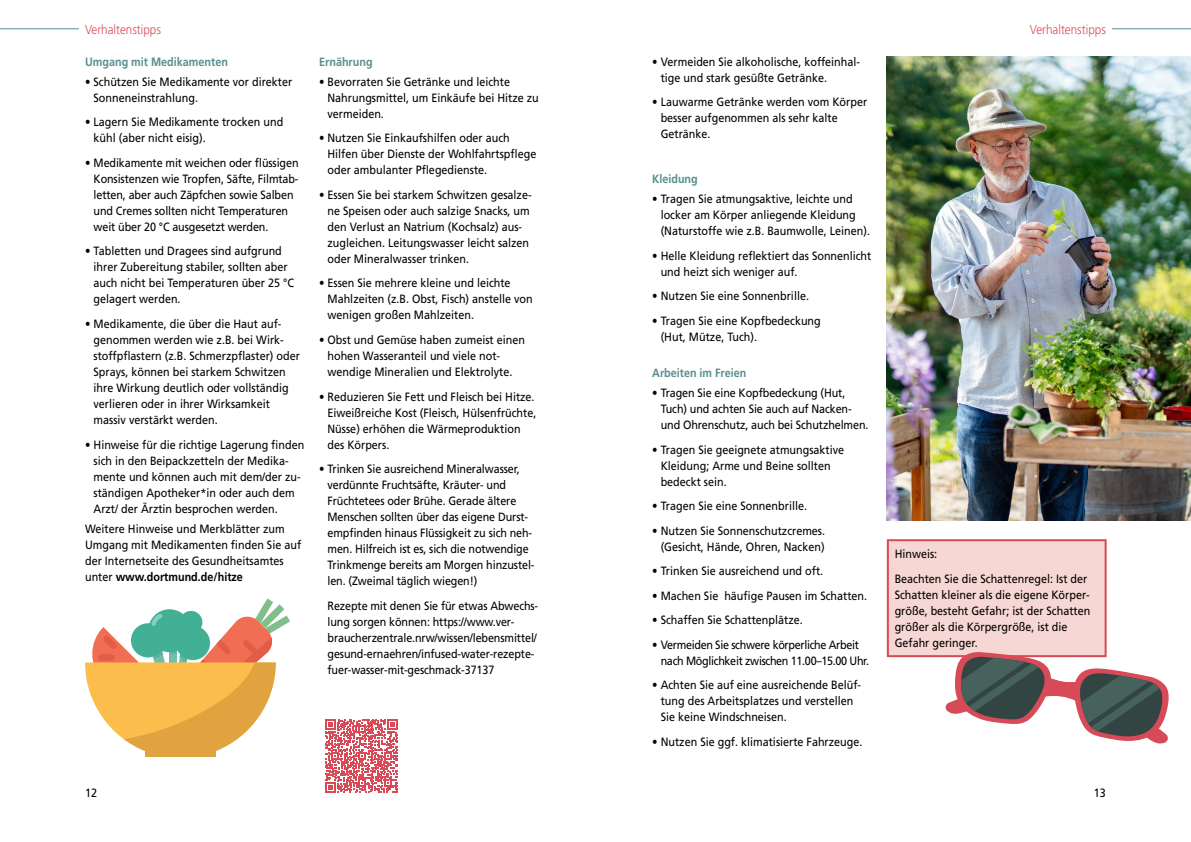
<style>
.page{position:relative;width:1191px;height:842px;background:#fff}
.page>*{position:absolute;margin:0;border:0;box-sizing:border-box;transform-origin:0 0}
.t1{font:300 13px "Frutiger LT Pro";color:#d74a57;scale:.9 1}
.t2{font:12px/16px "Frutiger LT Pro";color:#000;scale:.9 1}
.t3{font:12px/16px "Frutiger LT Pro";letter-spacing:-.03em;color:#000;scale:.9 1}
.t4{font:700 12px "Frutiger LT Pro";color:#588e8e;scale:.9 1}
.s1{font-weight:700}
</style>
<div class="page">
<hr style="left:0;top:28px;width:79px;height:1px;background:#588e8e">
<hr style="left:1112px;top:28px;width:79px;height:1px;background:#588e8e">
<div style="left:887px;top:539px;width:219px;height:118px;background:#f6d7d3;border:2px solid #d74a57"></div>
<svg style="left:325px;top:719px;width:73px;height:73px"></svg>
<img style="left:886px;top:57px;width:305px;height:463px">
<svg style="left:944px;top:652px;width:225px;height:92px"></svg>
<svg style="left:85px;top:598px;width:205px;height:153px"></svg>
<div style="left:145px;top:751px;width:70px;height:6px;background:#e0a340"></div>
<p class="t1" style="left:85px;top:22px;width:86px">Verhaltenstipps</p>
<p class="t1" style="left:1029px;top:22px;width:86px">Verhaltenstipps</p>
<p class="t4" style="left:85px;top:54px;width:160px">Umgang mit Medikamenten</p>
<p class="t2" style="left:94px;top:74px;width:222px;text-indent:-9px">• Schützen Sie Medikamente vor direkter<br>Sonneneinstrahlung.</p>
<p class="t2" style="left:94px;top:114px;width:212px;text-indent:-8px">• Lagern Sie Medikamente trocken und kühl (aber nicht eisig).</p>
<p class="t2" style="left:94px;top:155px;width:229px;text-indent:-8px">• Medikamente mit weichen oder flüssigen Konsistenzen wie Tropfen, Säfte, Filmtab&shy;letten, aber auch Zäpfchen sowie Salben und Cremes sollten nicht Temperaturen weit über 20 °C ausgesetzt werden.</p>
<p class="t2" style="left:94px;top:243px;width:224px;text-indent:-8px">• Tabletten und Dragees sind aufgrund ihrer Zubereitung stabiler, sollten aber auch nicht bei Temperaturen über 25 °C gelagert werden.</p>
<p class="t2" style="left:94px;top:316px;width:231px;text-indent:-8px">• Medikamente, die über die Haut auf&shy;genommen werden wie z.B. bei Wirk&shy;stoffpflastern (z.B. Schmerzpflaster) oder Sprays, können bei starkem Schwitzen ihre Wirkung deutlich oder vollständig verlieren oder in ihrer Wirksamkeit massiv verstärkt werden.</p>
<p class="t2" style="left:94px;top:436px;width:236px;text-indent:-8px">• Hinweise für die richtige Lagerung finden sich in den Beipackzetteln der Medika&shy;mente und können auch mit dem/der zu&shy;ständigen Apotheker*in oder auch dem Arzt/ der Ärztin besprochen werden.</p>
<p class="t2" style="left:85px;top:521px;width:242px">Weitere Hinweise und Merkblätter zum Umgang mit Medikamenten finden Sie auf der Internetseite des Gesundheitsamtes unter <span class="s1">www.dortmund.de/hitze</span></p>
<p class="t4" style="left:319px;top:54px;width:61px">Ernährung</p>
<p class="t2" style="left:327px;top:74px;width:236px;text-indent:-8px">• Bevorraten Sie Getränke und leichte<br>Nahrungsmittel, um Einkäufe bei Hitze zu vermeiden.</p>
<p class="t2" style="left:327px;top:130px;width:233px;text-indent:-8px">• Nutzen Sie Einkaufshilfen oder auch<br>Hilfen über Dienste der Wohlfahrtspflege oder ambulanter Pflegedienste.</p>
<p class="t2" style="left:327px;top:187px;width:228px;text-indent:-9px">• Essen Sie bei starkem Schwitzen gesalze&shy;ne Speisen oder auch salzige Snacks, um den Verlust an Natrium (Kochsalz) aus&shy;zugleichen. Leitungswasser leicht salzen oder Mineralwasser trinken.</p>
<p class="t2" style="left:327px;top:275px;width:230px;text-indent:-8px">• Essen Sie mehrere kleine und leichte<br>Mahlzeiten (z.B. Obst, Fisch) anstelle von wenigen großen Mahlzeiten.</p>
<p class="t2" style="left:327px;top:332px;width:221px;text-indent:-8px">• Obst und Gemüse haben zumeist einen hohen Wasseranteil und viele not&shy;wendige Mineralien und Elektrolyte.</p>
<p class="t2" style="left:327px;top:388px;width:234px;text-indent:-8px">• Reduzieren Sie Fett und Fleisch bei Hitze.<br>Eiweißreiche Kost (Fleisch, Hülsenfrüchte, Nüsse) erhöhen die Wärmeproduktion des Körpers.</p>
<p class="t2" style="left:327px;top:461px;width:231px;text-indent:-8px">• Trinken Sie ausreichend Mineralwasser, verdünnte Fruchtsäfte, Kräuter- und Früchtetees oder Brühe. Gerade ältere Menschen sollten über das eigene Durst&shy;empfinden hinaus Flüssigkeit zu sich neh&shy;men. Hilfreich ist es, sich die notwendige Trinkmenge bereits am Morgen hinzustel&shy;len. (Zweimal täglich wiegen!)</p>
<p class="t2" style="left:327px;top:597px;width:236px">Rezepte mit denen Sie für etwas Abwechs&shy;lung sorgen können: https://www.ver&shy;braucherzentrale.nrw/wissen/lebensmittel/ gesund-ernaehren/infused-water-rezepte&shy;fuer-wasser-mit-geschmack-37137</p>
<p class="t2" style="left:660px;top:54px;width:223px;text-indent:-9px">• Vermeiden Sie alkoholische, koffeinhal&shy;tige und stark gesüßte Getränke.</p>
<p class="t2" style="left:660px;top:94px;width:231px;text-indent:-8px">• Lauwarme Getränke werden vom Körper besser aufgenommen als sehr kalte<br>Getränke.</p>
<p class="t4" style="left:652px;top:172px;width:52px">Kleidung</p>
<p class="t2" style="left:660px;top:191px;width:234px;text-indent:-8px">• Tragen Sie atmungsaktive, leichte und locker am Körper anliegende Kleidung (Naturstoffe wie z.B. Baumwolle, Leinen).</p>
<p class="t2" style="left:660px;top:248px;width:236px;text-indent:-8px">• Helle Kleidung reflektiert das Sonnenlicht und heizt sich weniger auf.</p>
<p class="t2" style="left:652px;top:288px;width:176px">• Nutzen Sie eine Sonnenbrille.</p>
<p class="t2" style="left:660px;top:313px;width:179px;text-indent:-8px">• Tragen Sie eine Kopfbedeckung (Hut, Mütze, Tuch).</p>
<p class="t4" style="left:652px;top:366px;width:106px">Arbeiten im Freien</p>
<p class="t2" style="left:660px;top:385px;width:232px;text-indent:-8px">• Tragen Sie eine Kopfbedeckung (Hut,<br>Tuch) und achten Sie auch auf Nacken&shy;und Ohrenschutz, auch bei Schutzhelmen.</p>
<p class="t2" style="left:660px;top:442px;width:205px;text-indent:-8px">• Tragen Sie geeignete atmungsaktive<br>Kleidung; Arme und Beine sollten bedeckt sein.</p>
<p class="t2" style="left:652px;top:498px;width:173px">• Tragen Sie eine Sonnenbrille.</p>
<p class="t2" style="left:652px;top:523px;width:194px;text-align:right">• Nutzen Sie Sonnenschutzcremes. (Gesicht, Hände, Ohren, Nacken)</p>
<p class="t2" style="left:652px;top:563px;width:191px">• Trinken Sie ausreichend und oft.</p>
<p class="t2" style="left:652px;top:588px;width:240px">• Machen Sie häufige Pausen im Schatten.</p>
<p class="t2" style="left:652px;top:612px;width:169px">• Schaffen Sie Schattenplätze.</p>
<p class="t3" style="left:660px;top:637px;width:233px;text-indent:-8px">• Vermeiden Sie schwere körperliche Arbeit nach Möglichkeit zwischen 11.00–15.00 Uhr.</p>
<p class="t2" style="left:660px;top:677px;width:224px;text-indent:-8px">• Achten Sie auf eine ausreichende Belüf&shy;tung des Arbeitsplatzes und verstellen<br>Sie keine Windschneisen.</p>
<p class="t2" style="left:652px;top:734px;width:235px">• Nutzen Sie ggf. klimatisierte Fahrzeuge.</p>
<p class="t2" style="left:894px;top:542px;width:216px;line-height:24.5px">Hinweis:<br>Beachten Sie die Schattenregel: Ist der</p>
<p class="t2" style="left:894px;top:586px;width:219px">Schatten kleiner als die eigene Körper&shy;größe, besteht Gefahr; ist der Schatten größer als die Körpergröße, ist die Gefahr geringer.</p>
<p class="t2" style="left:85px;top:785px;width:15px">12</p>
<p class="t2" style="left:1094px;top:785px;width:15px">13</p>
</div>
